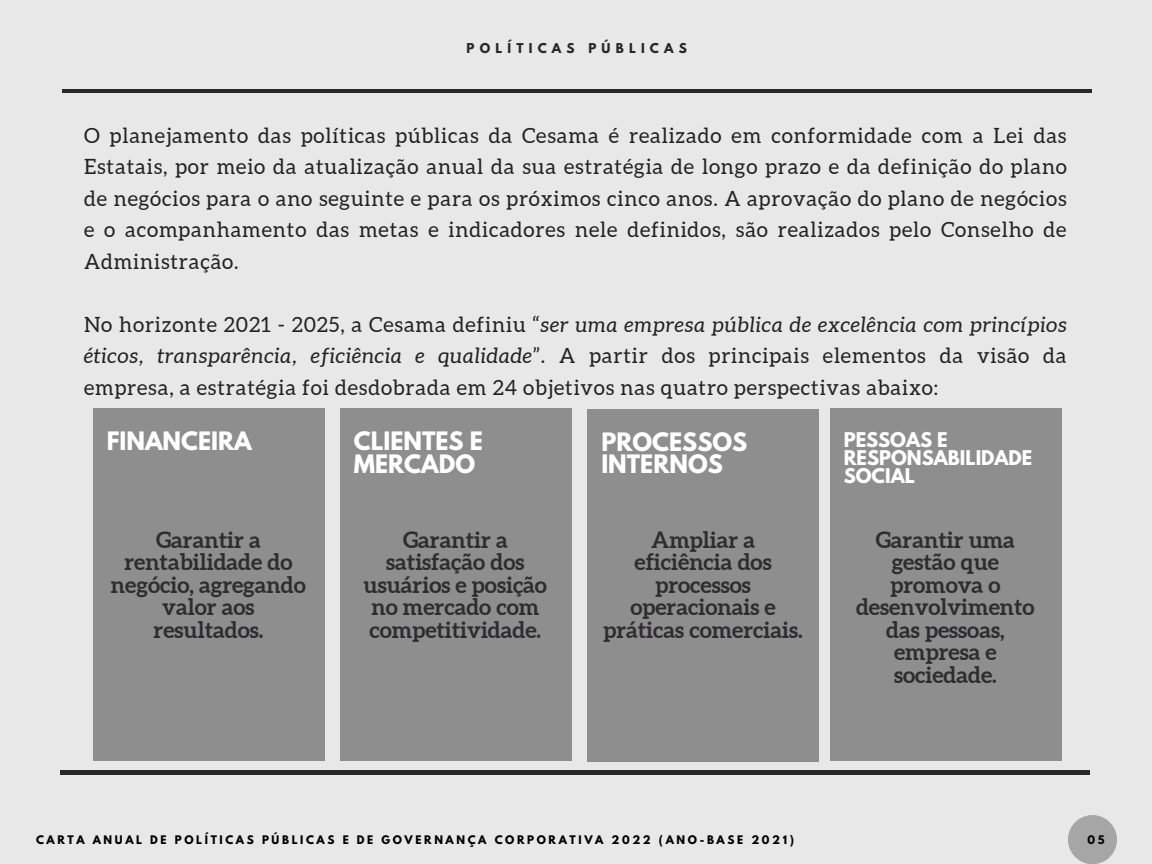
<style>
.page{position:relative;width:1152px;height:864px;background:#e8e8e8}
.page>*{position:absolute;margin:0;border:0;box-sizing:border-box;transform-origin:0 0}
.t1{font:700 22.5px/22.5px "Aleo";color:#2e2c2f;text-align:center}
.t2{font:700 22.5px/22.5px "League Spartan";color:#fff}
.t3{font:21px/31.5px "Aleo";letter-spacing:.04em;color:#222;text-align:justify}
.t4{font:700 18px/18px "League Spartan";color:#fff}
.t5{font:700 12px "League Spartan";letter-spacing:.43em;color:#282828}
.t6{font:700 10.5px "League Spartan";letter-spacing:.25em;color:#000}
.s1{font-style:italic}
</style>
<div class="page">
<hr style="left:60px;top:771px;width:1030px;height:3px;background:#282828">
<hr style="left:62px;top:89px;width:1029px;height:4px;background:#282828">
<div style="left:93px;top:409px;width:231px;height:352px;background:#8e8e8e"></div>
<div style="left:340px;top:409px;width:232px;height:352px;background:#8e8e8e"></div>
<div style="left:587px;top:409px;width:232px;height:352px;background:#8e8e8e"></div>
<div style="left:830px;top:409px;width:231px;height:352px;background:#8e8e8e"></div>
<svg style="left:1068px;top:815px;width:49px;height:49px"></svg>
<p class="t5" style="left:467px;top:42px;width:222px">POLÍTICAS PÚBLICAS</p>
<p class="t3" style="left:84px;top:119px;width:984px">O planejamento das políticas públicas da Cesama é realizado em conformidade com a Lei das Estatais, por meio da atualização anual da sua estratégia de longo prazo e da definição do plano de negócios para o ano seguinte e para os próximos cinco anos. A aprovação do plano de negócios e o acompanhamento das metas e indicadores nele definidos, são realizados pelo Conselho de Administração.</p>
<p class="t3" style="left:84px;top:308px;width:984px">No horizonte 2021 - 2025, a Cesama definiu “<span class="s1">ser uma empresa pública de excelência com princípios éticos, transparência, eficiência e qualidade</span>”. A partir dos principais elementos da visão da empresa, a estratégia foi desdobrada em 24 objetivos nas quatro perspectivas abaixo:</p>
<p class="t2" style="left:107px;top:433px;width:147px">FINANCEIRA</p>
<p class="t1" style="left:111px;top:528px;width:196px">Garantir a rentabilidade do negócio, agregando valor aos resultados.</p>
<p class="t2" style="left:354px;top:433px;width:130px">CLIENTES E<br>MERCADO</p>
<p class="t1" style="left:364px;top:528px;width:185px">Garantir a satisfação dos usuários e posição no mercado com competitividade.</p>
<p class="t2" style="left:601px;top:433px;width:147px">PROCESSOS<br>INTERNOS</p>
<p class="t1" style="left:603px;top:528px;width:201px">Ampliar a eficiência dos processos operacionais e práticas comerciais.</p>
<p class="t4" style="left:844px;top:433px;width:190px">PESSOAS E<br>RESPONSABILIDADE<br>SOCIAL</p>
<p class="t1" style="left:856px;top:528px;width:180px">Garantir uma gestão que promova o desenvolvimento das pessoas, empresa e sociedade.</p>
<p class="t6" style="left:36px;top:835px;width:759px">CARTA ANUAL DE POLÍTICAS PÚBLICAS E DE GOVERNANÇA CORPORATIVA 2022 (ANO-BASE 2021)</p>
<p class="t6" style="left:1088px;top:835px;width:18px">0 5</p>
</div>
